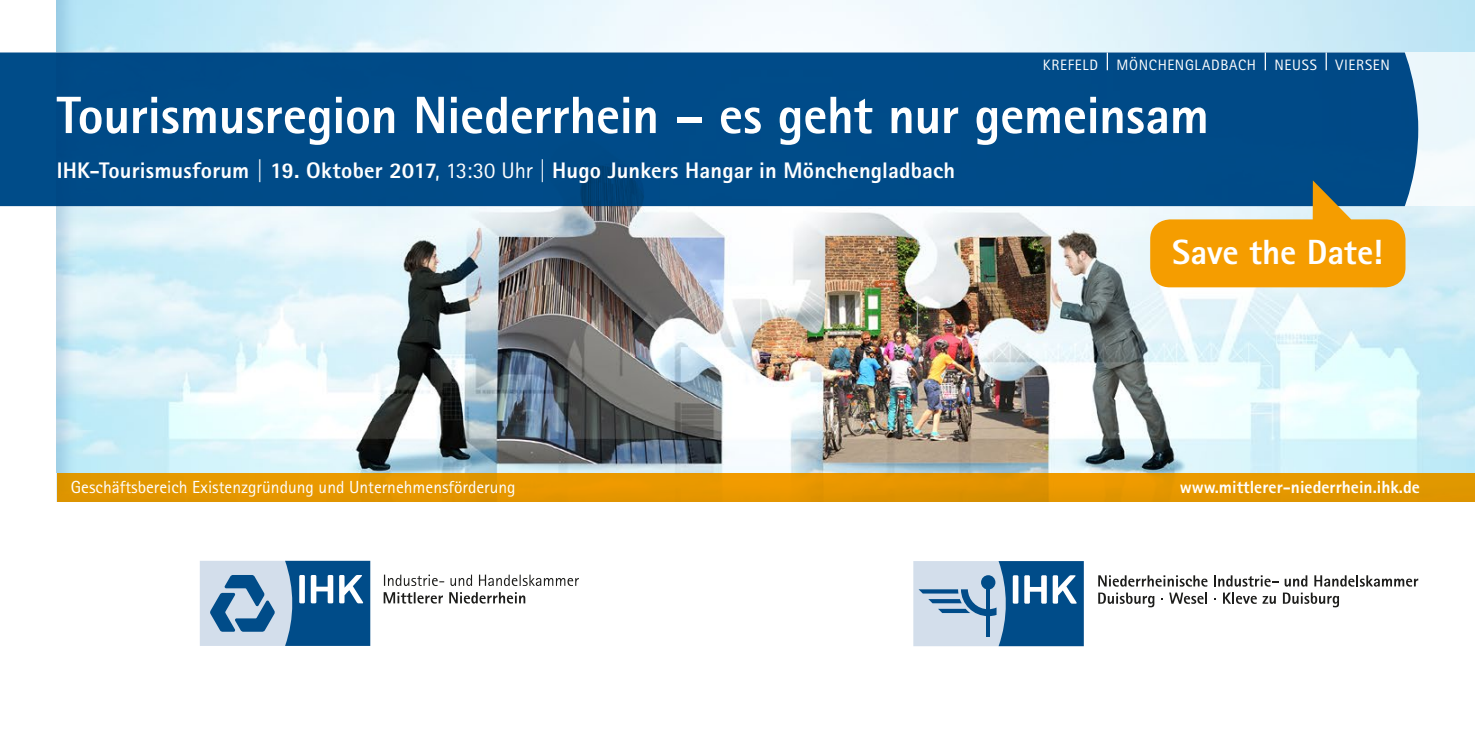
<style>
.page{position:relative;width:1475px;height:745px;background:#fff}
.page>*{position:absolute;margin:0;border:0;box-sizing:border-box;transform-origin:0 0}
.t1{font:800 52.5px "Rotis Sans Serif Pro";letter-spacing:-.01em;color:#fff}
.t2{font:800 35px "Rotis Sans Serif Pro";letter-spacing:-.005em;color:#fff}
.t3{font:800 22.5px "Rotis Sans Serif Pro";letter-spacing:.01em;color:#fff}
.t4{font:17.5px "Rotis Sans Serif Pro";color:#fff}
.t5{font:800 17.5px "Rotis Sans Serif Pro";color:#fff}
.t6{font:15px "Rotis Sans Serif Pro";letter-spacing:.04em;color:#fff}
.s1{font-weight:400}
</style>
<div class="page">
<div style="left:56px;top:0;width:1418px;height:506px;background:#d3deeb;opacity:.9"></div>
<div style="left:57px;top:473px;width:1417px;height:28px;background:#e69800"></div>
<div style="left:0;top:52px;width:1474px;height:154px;background:#ebf7fc"></div>
<div style="left:0;top:52px;width:1417px;height:154px;background:#004b88"></div>
<svg style="left:1106px;top:52px;width:1px;height:18px"></svg>
<svg style="left:1264px;top:52px;width:1px;height:18px"></svg>
<svg style="left:1325px;top:52px;width:1px;height:18px"></svg>
<svg style="left:200px;top:560px;width:170px;height:85px;background:#6693b8"></svg>
<svg style="left:383px;top:592px;width:142px;height:11px"></svg>
<svg style="left:384px;top:574px;width:195px;height:11px"></svg>
<svg style="left:1149px;top:180px;width:256px;height:107px;background:#ba943e"></svg>
<svg style="left:1098px;top:592px;width:56px;height:15px"></svg>
<svg style="left:1169px;top:592px;width:37px;height:11px"></svg>
<svg style="left:1223px;top:592px;width:33px;height:11px"></svg>
<svg style="left:1262px;top:596px;width:13px;height:7px"></svg>
<svg style="left:1282px;top:592px;width:56px;height:15px"></svg>
<svg style="left:913px;top:561px;width:170px;height:84px;background:#709abd"></svg>
<svg style="left:1098px;top:575px;width:109px;height:11px"></svg>
<svg style="left:1214px;top:575px;width:63px;height:11px"></svg>
<svg style="left:1284px;top:575px;width:22px;height:11px"></svg>
<svg style="left:1314px;top:575px;width:103px;height:11px"></svg>
<p class="t6" style="left:1042px;top:56px;width:348px">KREFELD MÖNCHENGLADBACH NEUSS VIERSEN</p>
<h1 class="t1" style="left:57px;top:82px;width:1153px">Tourismusregion Niederrhein – es geht nur gemeinsam</h1>
<p class="t3" style="left:57px;top:156px;width:899px">IHK-Tourismusforum | 19. Oktober 2017<span class="s1">, 13:30 Uhr |</span> Hugo Junkers Hangar in Mönchengladbach</p>
<p class="t4" style="left:71px;top:476px;width:446px">Geschäftsbereich Existenzgründung und Unternehmensförderung</p>
<h2 class="t2" style="left:1172px;top:230px;width:212px">Save the Date!</h2>
<p class="t5" style="left:1179px;top:475px;width:242px">www.mittlerer-niederrhein.ihk.de</p>
</div>
